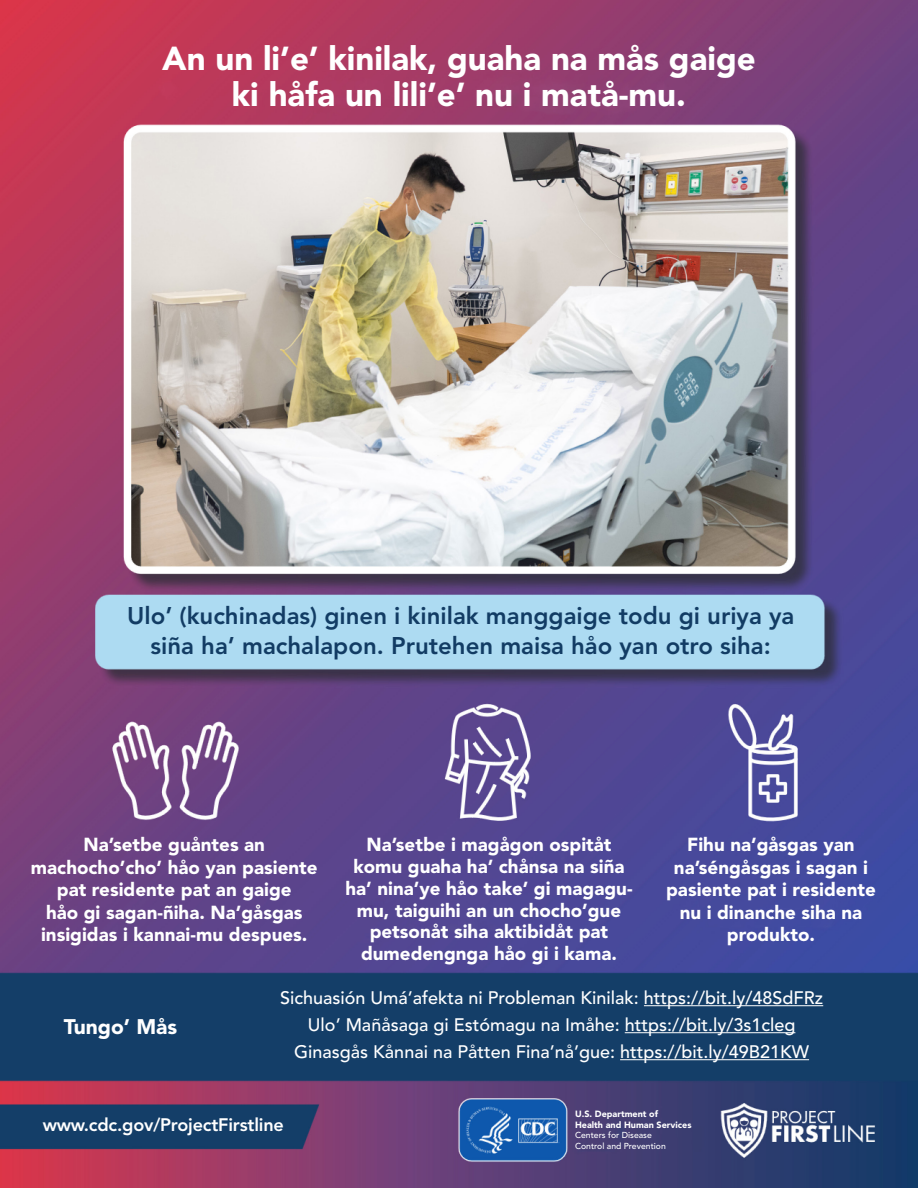
<style>
.page{position:relative;width:918px;height:1188px;background:#fff}
.page>*{position:absolute;margin:0;border:0;box-sizing:border-box;transform-origin:0 0}
.t1{font:900 33px/36px "Avenir LT Pro";color:#fff;text-align:center}
.t2{font:800 24px/30px "Avenir LT Pro";color:#123c64;text-align:center}
.Body_text{font:900 21px "Avenir LT Pro";color:#fff}
.Body_text-2{font:900 18.75px/22.5px "Avenir LT Pro";color:#fff;text-align:center}
.Body_text-3{font:500 18px "Avenir LT Pro";color:#fff}
.Body_text-4{font:800 18px "Avenir LT Pro";letter-spacing:-.01em;color:#fff}
.Picture_caption{font:900 9px/10.8px "Avenir LT Pro";color:#fff}
.Picture_caption-2{font:500 8.7px/10.4px "Avenir LT Pro";color:#fff}
</style>
<div class="page">
<img style="left:0;top:0;width:918px;height:1188px">
<hr style="left:644px;top:1005px;width:179px;height:1px;background:#fff">
<hr style="left:625px;top:1032px;width:170px;height:1px;background:#fff">
<hr style="left:620px;top:1059px;width:189px;height:1px;background:#fff">
<p class="t1" style="left:162px;top:41px;width:595px">An un li’e’ kinilak, guaha na mås gaige ki håfa un lili’e’ nu i matå-mu.</p>
<p class="t2" style="left:127px;top:601px;width:669px">Ulo’ (kuchinadas) ginen i kinilak manggaige todu gi uriya ya siña ha’ machalapon. Prutehen maisa håo yan otro siha:</p>
<p class="Body_text-2" style="left:31px;top:833px;width:288px">Na’setbe guåntes an machocho’cho’ håo yan pasiente pat residente pat an gaige<br>håo gi sagan-ñiha. Na’gåsgas insigidas i kannai-mu despues.</p>
<p class="Body_text-2" style="left:666px;top:833px;width:211px">Fihu na’gåsgas yan na’séngåsgas i sagan i pasiente pat i residente nu i dinanche siha na produkto.</p>
<p class="Body_text-2" style="left:345px;top:834px;width:289px;line-height:21.8px">Na’setbe i magågon ospitåt komu guaha ha’ chånsa na siña ha’ nina’ye håo take’ gi magagu&shy;mu, taiguihi an un chocho’gue petsonåt siha aktibidåt pat dumedengnga håo gi i kama.</p>
<p class="Body_text-3" style="left:280px;top:987px;width:545px">Sichuasión Umá’afekta ni Probleman Kinilak: https://bit.ly/48SdFRz</p>
<p class="Body_text-3" style="left:308px;top:1014px;width:489px">Ulo’ Mañåsaga gi Estómagu na Imåhe: https://bit.ly/3s1cleg</p>
<p class="Body_text-3" style="left:294px;top:1041px;width:516px">Ginasgås Kånnai na Påtten Fina’nå’gue: https://bit.ly/49B21KW</p>
<p class="Body_text" style="left:64px;top:1014px;width:115px">Tungo’ Mås</p>
<p class="Body_text-4" style="left:43px;top:1114px;width:243px">www.cdc.gov/ProjectFirstline</p>
<p class="Picture_caption" style="left:575px;top:1109px;width:118px">U.S. Department of<br>Health and Human Services</p>
<p class="Picture_caption-2" style="left:575px;top:1130px;width:92px">Centers for Disease<br>Control and Prevention</p>
</div>
